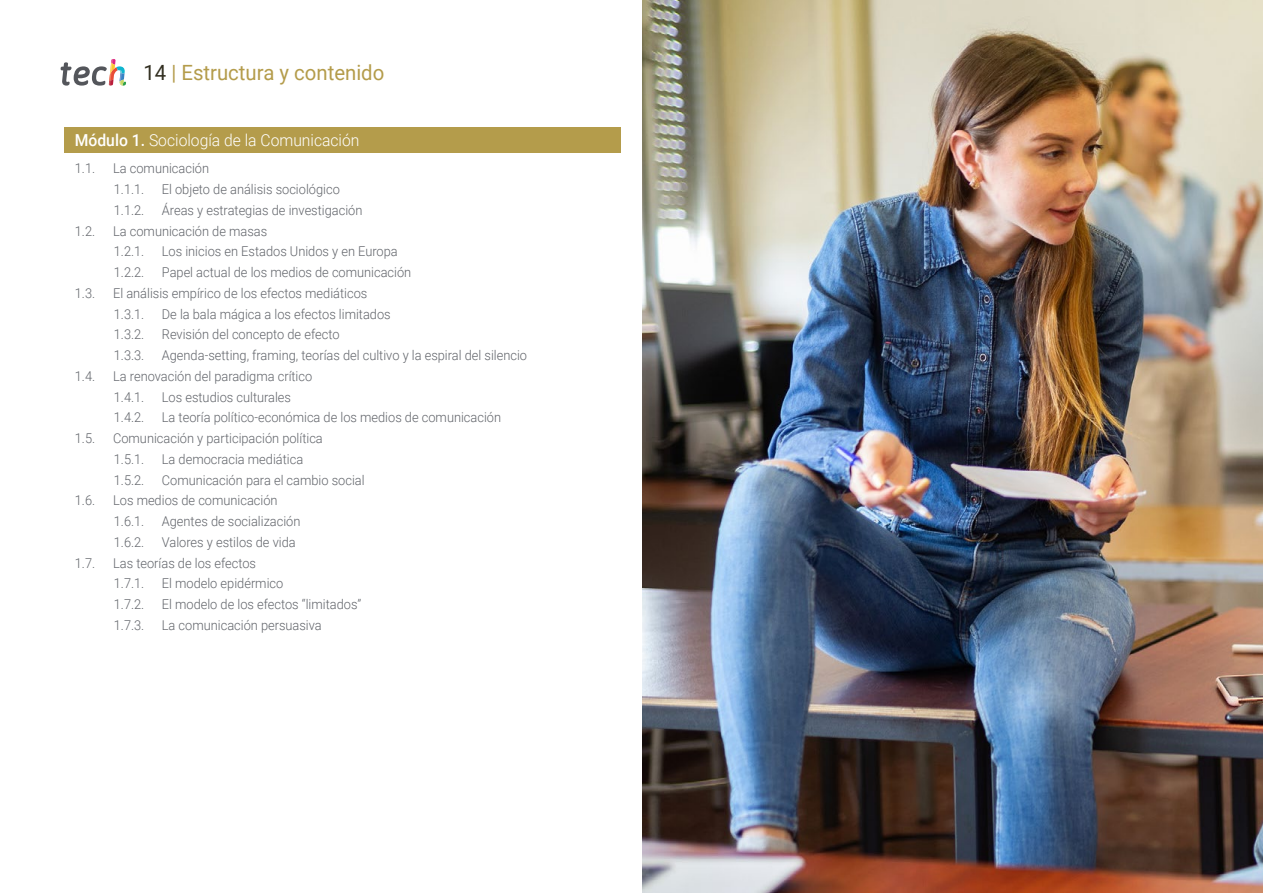
<style>
.page{position:relative;width:1263px;height:893px;background:#fff}
.page>*{position:absolute;margin:0;border:0;box-sizing:border-box;transform-origin:0 0}
.t1{font:21px "Roboto";color:#b49c4b}
.t2{font:300 16.5px "Roboto";color:#fff;scale:.95 1}
.t3{font:300 13.5px/20.7px "Roboto";color:#61646a;scale:.95 1}
.s1{color:#312e20}
.s2{font-weight:500}
</style>
<div class="page">
<div style="left:64px;top:128px;width:557px;height:25px;background:#b49c4b"></div>
<svg style="left:61px;top:59px;width:65px;height:27px"></svg>
<img style="left:642px;top:0;width:621px;height:893px">
<h1 class="t1" style="left:144px;top:57px;width:242px"><span class="s1">14</span> | Estructura y contenido</h1>
<p class="t2" style="left:75px;top:129px;width:301px"><span class="s2">Módulo 1.</span> Sociología de la Comunicación</p>
<p class="t3" style="left:75px;top:158px;width:23px">1.1.</p>
<p class="t3" style="left:113px;top:158px;width:103px">La comunicación<br>1.1.1.</p>
<p class="t3" style="left:162px;top:179px;width:189px">El objeto de análisis sociológico</p>
<p class="t3" style="left:114px;top:199px;width:34px">1.1.2.</p>
<p class="t3" style="left:162px;top:199px;width:213px">Áreas y estrategias de investigación</p>
<p class="t3" style="left:75px;top:220px;width:23px">1.2.</p>
<p class="t3" style="left:113px;top:220px;width:164px">La comunicación de masas<br>1.2.1.</p>
<p class="t3" style="left:162px;top:241px;width:250px">Los inicios en Estados Unidos y en Europa</p>
<p class="t3" style="left:114px;top:262px;width:34px">1.2.2.</p>
<p class="t3" style="left:162px;top:262px;width:264px">Papel actual de los medios de comunicación</p>
<p class="t3" style="left:75px;top:282px;width:23px">1.3.</p>
<p class="t3" style="left:113px;top:282px;width:269px">El análisis empírico de los efectos mediáticos<br>1.3.1.</p>
<p class="t3" style="left:162px;top:303px;width:242px">De la bala mágica a los efectos limitados</p>
<p class="t3" style="left:114px;top:324px;width:34px">1.3.2.</p>
<p class="t3" style="left:162px;top:324px;width:189px">Revisión del concepto de efecto</p>
<p class="t3" style="left:114px;top:345px;width:34px">1.3.3.</p>
<p class="t3" style="left:162px;top:345px;width:386px">Agenda-setting, framing, teorías del cultivo y la espiral del silencio</p>
<p class="t3" style="left:75px;top:365px;width:23px">1.4.</p>
<p class="t3" style="left:113px;top:365px;width:211px">La renovación del paradigma crítico<br>1.4.1.</p>
<p class="t3" style="left:162px;top:386px;width:138px">Los estudios culturales</p>
<p class="t3" style="left:114px;top:407px;width:34px">1.4.2.</p>
<p class="t3" style="left:162px;top:407px;width:359px">La teoría político-económica de los medios de comunicación</p>
<p class="t3" style="left:75px;top:428px;width:23px">1.5.</p>
<p class="t3" style="left:113px;top:428px;width:222px">Comunicación y participación política<br>1.5.1.</p>
<p class="t3" style="left:162px;top:448px;width:150px">La democracia mediática</p>
<p class="t3" style="left:114px;top:469px;width:34px">1.5.2.</p>
<p class="t3" style="left:162px;top:469px;width:215px">Comunicación para el cambio social</p>
<p class="t3" style="left:75px;top:490px;width:23px">1.6.</p>
<p class="t3" style="left:113px;top:490px;width:175px">Los medios de comunicación<br>1.6.1.</p>
<p class="t3" style="left:162px;top:511px;width:147px">Agentes de socialización</p>
<p class="t3" style="left:114px;top:531px;width:34px">1.6.2.</p>
<p class="t3" style="left:162px;top:531px;width:142px">Valores y estilos de vida</p>
<p class="t3" style="left:75px;top:552px;width:23px">1.7.</p>
<p class="t3" style="left:113px;top:552px;width:152px">Las teorías de los efectos<br>1.7.1.</p>
<p class="t3" style="left:162px;top:573px;width:129px">El modelo epidérmico</p>
<p class="t3" style="left:114px;top:594px;width:34px">1.7.2.</p>
<p class="t3" style="left:162px;top:594px;width:212px">El modelo de los efectos “limitados”</p>
<p class="t3" style="left:114px;top:614px;width:34px">1.7.3.</p>
<p class="t3" style="left:162px;top:614px;width:170px">La comunicación persuasiva</p>
</div>
